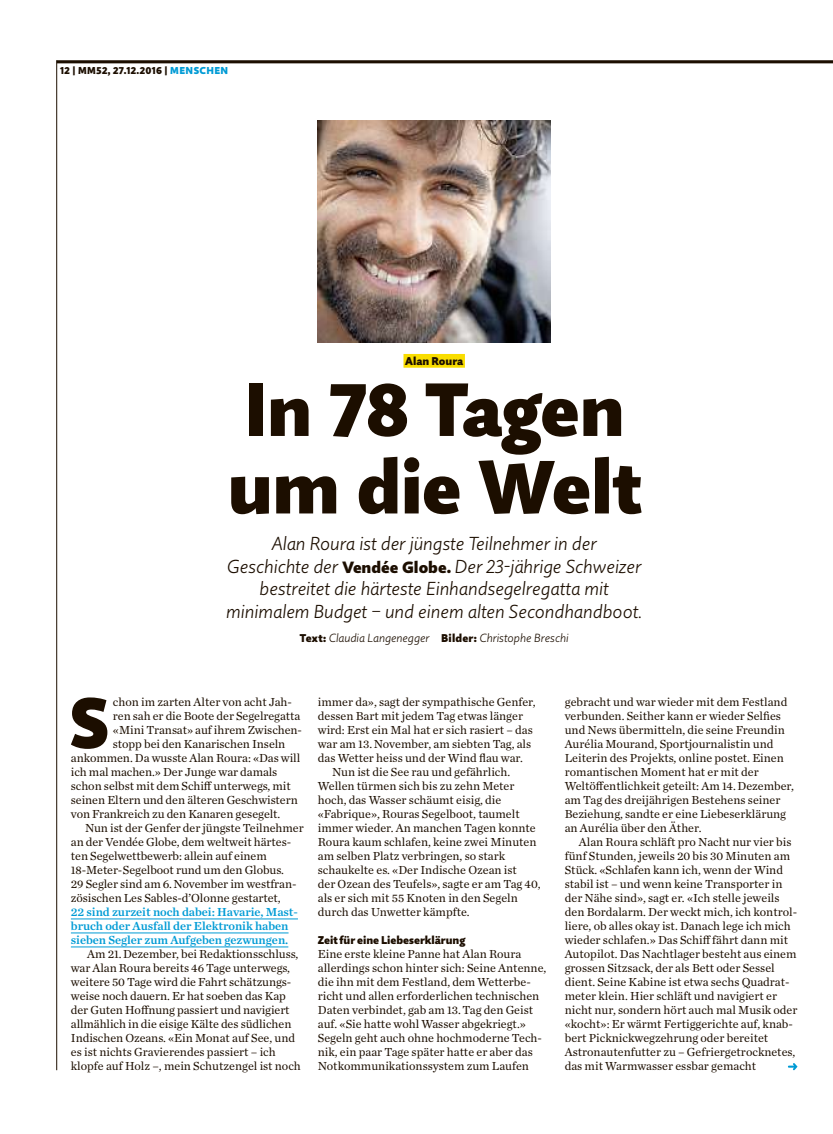
<style>
.page{position:relative;width:833px;height:1134px;background:#fff}
.page>*{position:absolute;margin:0;border:0;box-sizing:border-box;transform-origin:0 0}
.t1{font:900 75px/77.5px "Quire Sans Pro";letter-spacing:-.01em;color:#1c0e00}
.t2{font:900 71.38px "Quire Sans Pro";color:#1c0e00}
.t3{font:italic 300 18.75px/22.5px "Quire Sans Pro";color:#1c0e00;text-align:center}
.t4{font:12.25px/14px "Chronicle Text G1";color:#1c0e00}
.t5{font:12.25px/14px "Chronicle Text G1 Semi";letter-spacing:-.005em;color:#009bd5}
.t6{font:italic 300 11.75px "Quire Sans Pro";color:#1c0e00}
.t7{font:900 11.25px "Quire Sans Pro";color:#1c0e00}
.t8{font:900 10px "Quire Sans Pro";letter-spacing:.04em;color:#1c0e00}
.s1{color:#009bd5}
.s2{font-weight:900;font-style:normal;font-size:16.25px}
.s3{font-weight:900;font-style:normal;font-size:11.25px}
.s4{font-size:11.75px}
</style>
<div class="page">
<img style="left:318px;top:120px;width:232px;height:222px">
<hr style="left:71px;top:919px;width:227px;height:1px;background:#009bd5">
<hr style="left:71px;top:933px;width:217px;height:1px;background:#009bd5">
<hr style="left:71px;top:947px;width:217px;height:1px;background:#009bd5">
<div style="left:403px;top:354px;width:62px;height:14px;background:#f9dd00"></div>
<svg style="left:788px;top:1063px;width:9px;height:7px"></svg>
<hr style="left:56px;top:60px;width:1px;height:1010px;background:#1c0e00">
<hr style="left:57px;top:60px;width:776px;height:3px;background:#1c0e00">
<p class="t8" style="left:60px;top:64px;width:169px">12 | MM52, 27.12.2016 | <span class="s1">MENSCHEN</span></p>
<p class="t7" style="left:405px;top:353px;width:59px">Alan Roura</p>
<h1 class="t1" style="left:227px;top:369px;width:415px">In 78 Tagen um die Welt</h1>
<h3 class="t3" style="left:226px;top:532px;width:417px">Alan Roura ist der jüngste Teilnehmer in der<br>Geschichte der <span class="s2">Vendée Globe.</span> Der 23-jährige Schweizer bestreitet die härteste Einhandsegelregatta mit minimalem Budget – und einem alten Secondhandboot.</h3>
<p class="t6" style="left:300px;top:631px;width:270px"><span class="s3">Text:</span> Claudia Langenegger <span class="s3">Bilder:</span> Christophe Breschi</p>
<h2 class="t2" style="left:70px;top:677px;width:41px">S</h2>
<p class="t4" style="left:113px;top:695px;width:180px">chon im zarten Alter von acht Jah-</p>
<p class="t4" style="left:113px;top:709px;width:189px">ren sah er die Boote der Segelregatta</p>
<p class="t4" style="left:113px;top:723px;width:191px">«Mini Transat» auf ihrem Zwischen-</p>
<p class="t4" style="left:113px;top:737px;width:174px">stopp bei den Kanarischen Inseln</p>
<p class="t4" style="left:71px;top:751px;width:231px">ankommen. Da wusste Alan Roura: «Das will</p>
<p class="t4" style="left:71px;top:765px;width:208px">ich mal machen.» Der Junge war damals</p>
<p class="t4" style="left:71px;top:779px;width:221px">schon selbst mit dem Schiff unterwegs, mit</p>
<p class="t4" style="left:71px;top:793px;width:228px">seinen Eltern und den älteren Geschwistern</p>
<p class="t4" style="left:71px;top:807px;width:211px">von Frankreich zu den Kanaren gesegelt.</p>
<p class="t4" style="left:85px;top:821px;width:220px">Nun ist der Genfer der jüngste Teilnehmer</p>
<p class="t4" style="left:71px;top:835px;width:222px">an der Vendée Globe, dem weltweit härtes-</p>
<p class="t4" style="left:71px;top:849px;width:197px">ten Segelwettbewerb: allein auf einem</p>
<p class="t4" style="left:71px;top:863px;width:215px"><span class="s4">18</span>-Meter-Segelboot rund um den Globus.</p>
<p class="t4" style="left:71px;top:877px;width:227px"><span class="s4">29</span> Segler sind am 6.November im westfran-</p>
<p class="t4" style="left:71px;top:891px;width:211px">zösischen Les Sables-d’Olonne gestartet,</p>
<p class="t5" style="left:71px;top:904px;width:229px"><span class="s4">22</span> sind zurzeit noch dabei: Havarie, Mast&shy;bruch oder Ausfall der Elektronik haben sieben Segler zum Aufgeben gezwungen.</p>
<p class="t4" style="left:71px;top:947px;width:231px;text-indent:16px">Am <span class="s4">21</span>.Dezember, bei Redaktionsschluss, war Alan Roura bereits <span class="s4">46</span> Tage unterwegs, weitere <span class="s4">50</span> Tage wird die Fahrt schätzungs&shy;weise noch dauern. Er hat soeben das Kap der Guten Hoffnung passiert und navigiert allmählich in die eisige Kälte des südlichen Indischen Ozeans. «Ein Monat auf See, und es ist nichts Gravierendes passiert – ich klopfe auf Holz –, mein Schutzengel ist noch</p>
<p class="t4" style="left:318px;top:695px;width:219px">immer da», sagt der sympathische Genfer,</p>
<p class="t4" style="left:318px;top:709px;width:207px">dessen Bart mit jedem Tag etwas länger</p>
<p class="t4" style="left:318px;top:723px;width:217px">wird: Erst ein Mal hat er sich rasiert – das</p>
<p class="t4" style="left:318px;top:737px;width:215px">war am <span class="s4">13</span>.November, am siebten Tag, als</p>
<p class="t4" style="left:318px;top:751px;width:207px">das Wetter heiss und der Wind flau war.</p>
<p class="t4" style="left:332px;top:765px;width:180px">Nun ist die See rau und gefährlich.</p>
<p class="t4" style="left:318px;top:779px;width:198px">Wellen türmen sich bis zu zehn Meter</p>
<p class="t4" style="left:318px;top:793px;width:185px">hoch, das Wasser schäumt eisig, die</p>
<p class="t4" style="left:318px;top:807px;width:203px">«Fabrique», Rouras Segelboot, taumelt</p>
<p class="t4" style="left:318px;top:821px;width:219px">immer wieder. An manchen Tagen konnte</p>
<p class="t4" style="left:318px;top:835px;width:220px">Roura kaum schlafen, keine zwei Minuten</p>
<p class="t4" style="left:318px;top:849px;width:189px">am selben Platz verbringen, so stark</p>
<p class="t4" style="left:318px;top:863px;width:200px">schaukelte es. «Der Indische Ozean ist</p>
<p class="t4" style="left:318px;top:877px;width:224px">der Ozean des Teufels», sagte er am Tag <span class="s4">40</span>,</p>
<p class="t4" style="left:318px;top:891px;width:202px">als er sich mit <span class="s4">55</span> Knoten in den Segeln</p>
<p class="t4" style="left:318px;top:905px;width:153px">durch das Unwetter kämpfte.</p>
<p class="t7" style="left:318px;top:933px;width:149px">Zeit für eine Liebeserklärung</p>
<p class="t4" style="left:318px;top:947px;width:230px">Eine erste kleine Panne hat Alan Roura allerdings schon hinter sich: Seine Antenne, die ihn mit dem Festland, dem Wetterbe&shy;richt und allen erforderlichen technischen Daten verbindet, gab am <span class="s4">13</span>.Tag den Geist auf. «Sie hatte wohl Wasser abgekriegt.» Segeln geht auch ohne hochmoderne Tech&shy;nik, ein paar Tage später hatte er aber das Notkommunikationssystem zum Laufen</p>
<p class="t4" style="left:565px;top:695px;width:231px">gebracht und war wieder mit dem Festland verbunden. Seither kann er wieder Selfies und News übermitteln, die seine Freundin Aurélia Mourand, Sportjournalistin und Leiterin des Projekts, online postet. Einen romantischen Moment hat er mit der Weltöffentlichkeit geteilt: Am <span class="s4">14</span>.Dezember, am Tag des dreijährigen Bestehens seiner Beziehung, sandte er eine Liebeserklärung an Aurélia über den Äther.</p>
<p class="t4" style="left:565px;top:835px;width:234px;text-indent:14px">Alan Roura schläft pro Nacht nur vier bis fünf Stunden, jeweils <span class="s4">20</span> bis <span class="s4">30</span> Minuten am Stück. «Schlafen kann ich, wenn der Wind stabil ist – und wenn keine Transporter in der Nähe sind», sagt er. «Ich stelle jeweils den Bordalarm. Der weckt mich, ich kontrol&shy;liere, ob alles okay ist. Danach lege ich mich wieder schlafen.» Das Schiff fährt dann mit Autopilot. Das Nachtlager besteht aus einem grossen Sitzsack, der als Bett oder Sessel dient. Seine Kabine ist etwa sechs Quadrat&shy;meter klein. Hier schläft und navigiert er nicht nur, sondern hört auch mal Musik oder «kocht»: Er wärmt Fertiggerichte auf, knab&shy;bert Picknickwegzehrung oder bereitet Astronautenfutter zu – Gefriergetrocknetes, das mit Warmwasser essbar gemacht</p>
</div>
